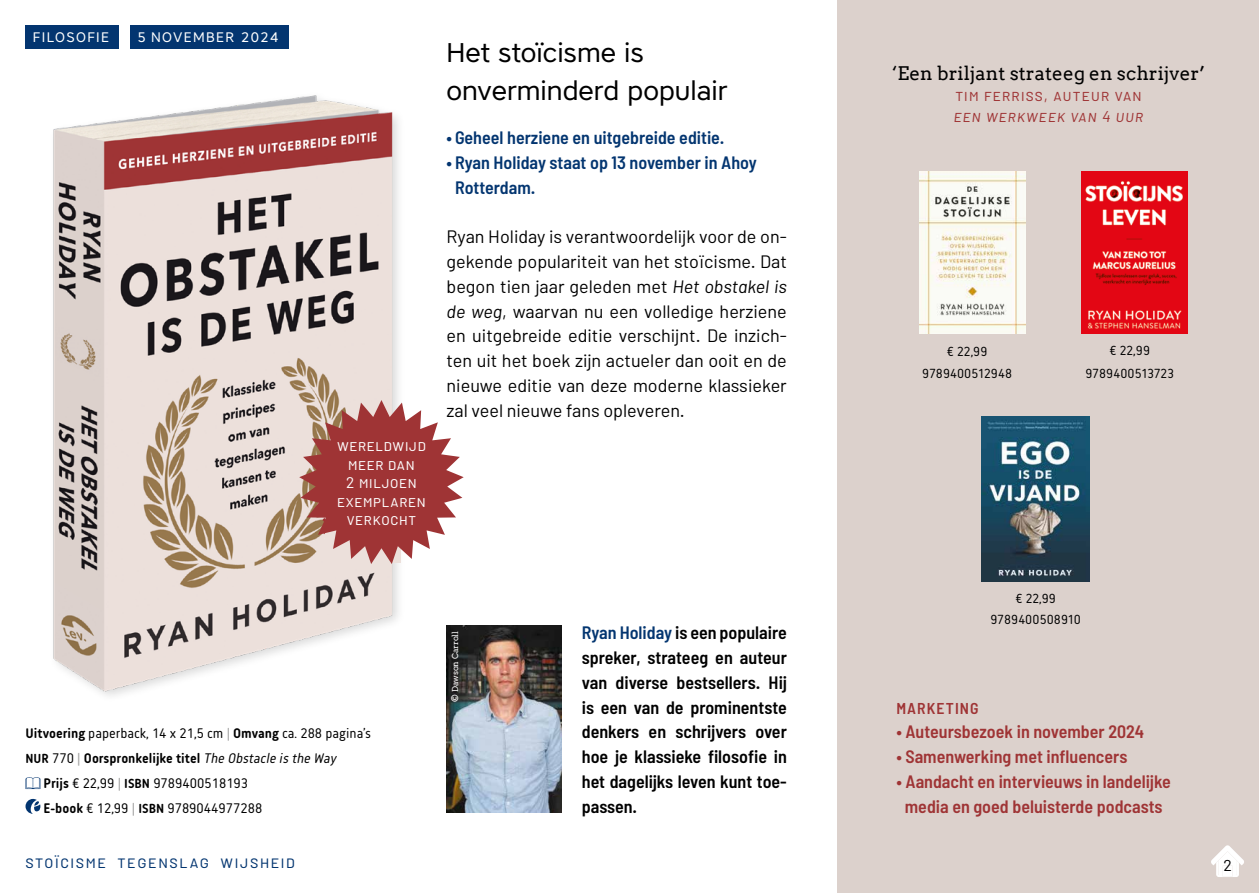
<style>
.page{position:relative;width:1259px;height:893px;background:#fff}
.page>*{position:absolute;margin:0;border:0;box-sizing:border-box;transform-origin:0 0}
.t1{font:27px/37.5px "Core Sans A45";color:#000}
.t2{font:18.75px "Arvo";letter-spacing:.005em;color:#000}
.t3{font:18px/24.8px "Barlow";color:#000;text-align:justify}
.t4{font:600 semi-condensed 18px/24.8px "Barlow";color:#000;text-align:justify}
.t5{font:600 semi-condensed 18px/24.8px "Barlow";color:#9f3435;text-align:center}
.t6{font:600 semi-condensed 18px/24.8px "Barlow";color:#033570}
.t7{font:16.5px "Barlow";letter-spacing:.1em;color:#033570}
.t8{font:15.75px "Barlow";letter-spacing:.075em;color:#9f3435}
.t9{font:italic 15.75px "Barlow";letter-spacing:.075em;color:#9f3435}
.t10{font:600 semi-condensed 15.75px "Barlow";letter-spacing:.07em;color:#9f3435}
.t11{font:15.75px "Barlow";color:#000}
.t12{font:15.45px/18.5px "Barlow";letter-spacing:.05em;color:#fff;text-align:center}
.t13{font:14.25px "Korb";color:#000}
.t14{font:700 14.25px "Korb";color:#000}
.t15{font:13.8px "Core Sans A45";letter-spacing:.1em;color:#fff}
.t16{font:13.5px/22.5px "Korb";letter-spacing:.01em;color:#000;text-align:center}
.t17{font:8.25px "Arvo";letter-spacing:-.01em;color:#fff}
.s1{font-style:italic}
.s2{font-weight:700}
.s3{color:#9d9d9c}
.s4{font-size:13.5px}
.s5{font-weight:400}
.s6{font-weight:400;color:#9d9d9c}
.s7{font-weight:400;font-style:italic}
.s8{font-weight:700;font-size:13.5px}
.s9{color:#033570}
</style>
<div class="page">
<div style="left:838px;top:0;width:421px;height:893px;background:#dcd1cc"></div>
<img style="left:446px;top:626px;width:115px;height:187px">
<svg style="left:26px;top:777px;width:14px;height:12px"></svg>
<svg style="left:26px;top:799px;width:14px;height:15px"></svg>
<div style="left:130px;top:26px;width:158px;height:23px;background:#033570"></div>
<div style="left:26px;top:26px;width:93px;height:23px;background:#033570"></div>
<img style="left:982px;top:416px;width:107px;height:165px">
<img style="left:919px;top:171px;width:106px;height:163px">
<img style="left:1082px;top:171px;width:105px;height:162px">
<img style="left:53px;top:95px;width:402px;height:619px">
<svg style="left:299px;top:400px;width:165px;height:164px"></svg>
<svg style="left:1211px;top:845px;width:33px;height:32px"></svg>
<p class="t15" style="left:33px;top:28px;width:77px">FILOSOFIE</p>
<p class="t15" style="left:138px;top:28px;width:142px">5 NOVEMBER 2024</p>
<p class="t12" style="left:337px;top:436px;width:90px">wereldwijd meer dan<br>2 miljoen exemplaren verkocht</p>
<h1 class="t1" style="left:446px;top:34px;width:282px">Het stoïcisme is onverminderd populair</h1>
<p class="t6" style="left:446px;top:125px;width:279px">• Geheel herziene en uitgebreide editie.</p>
<p class="t6" style="left:455px;top:150px;width:303px;text-indent:-8px">• Ryan Holiday staat op 13 november in Ahoy<br>Rotterdam.</p>
<p class="t3" style="left:446px;top:224px;width:342px">Ryan Holiday is verantwoordelijk voor de on&shy;gekende populariteit van het stoïcisme. Dat begon tien jaar geleden met <span class="s1">Het obstakel is de weg</span>, waarvan nu een volledige herziene en uitgebreide editie verschijnt. De inzich&shy;ten uit het boek zijn actueler dan ooit en de nieuwe editie van deze moderne klassieker zal veel nieuwe fans opleveren.</p>
<p class="t13" style="left:26px;top:726px;width:347px"><span class="s2">Uitvoering</span> paperback, 14 x 21,5 cm <span class="s3">|</span> <span class="s2">Omvang</span> ca. 288 pagina’s</p>
<p class="t14" style="left:26px;top:750px;width:315px"><span class="s4">NUR</span> <span class="s5">770</span> <span class="s6">|</span> Oorspronkelijke titel <span class="s7">The Obstacle is the Way</span></p>
<p class="t13" style="left:44px;top:775px;width:206px"><span class="s2">Prijs</span> € 22,99 <span class="s3">|</span> <span class="s8">ISBN</span> 9789400518193</p>
<p class="t13" style="left:44px;top:800px;width:220px"><span class="s2">E-book</span> € 12,99 <span class="s3">|</span> <span class="s8">ISBN</span> 9789044977288</p>
<p class="t7" style="left:26px;top:852px;width:269px">stoïcisme tegenslag wijsheid</p>
<p class="t17" style="left:450px;top:702px;width:72px;rotate:-90deg">© Dawson Carroll</p>
<p class="t4" style="left:582px;top:620px;width:206px"><span class="s9">Ryan Holiday</span> is een populaire spreker, strateeg en auteur van diverse bestsellers. Hij is een van de prominentste denkers en schrijvers over hoe je klassieke filosofie in het dagelijks leven kunt toe&shy;passen.</p>
<p class="t2" style="left:892px;top:62px;width:315px">‘Een briljant strateeg en schrijver’</p>
<p class="t8" style="left:955px;top:86px;width:188px">Tim Ferriss, auteur van</p>
<p class="t9" style="left:954px;top:107px;width:191px">Een werkweek van 4 uur</p>
<p class="t16" style="left:922px;top:340px;width:91px">€ 22,99<br>9789400512948</p>
<p class="t16" style="left:1085px;top:339px;width:90px">€ 22,99<br>9789400513723</p>
<p class="t16" style="left:990px;top:588px;width:92px;line-height:21px">€ 22,99<br>9789400508910</p>
<p class="t10" style="left:896px;top:698px;width:84px">MARKETING</p>
<p class="t5" style="left:896px;top:719px;width:249px">• Auteursbezoek in november 2024</p>
<p class="t5" style="left:896px;top:744px;width:232px">• Samenwerking met influencers</p>
<p class="t5" style="left:896px;top:769px;width:276px">• Aandacht en intervieuws in landelijke media en goed beluisterde podcasts</p>
<p class="t11" style="left:1223px;top:856px;width:10px">2</p>
</div>
